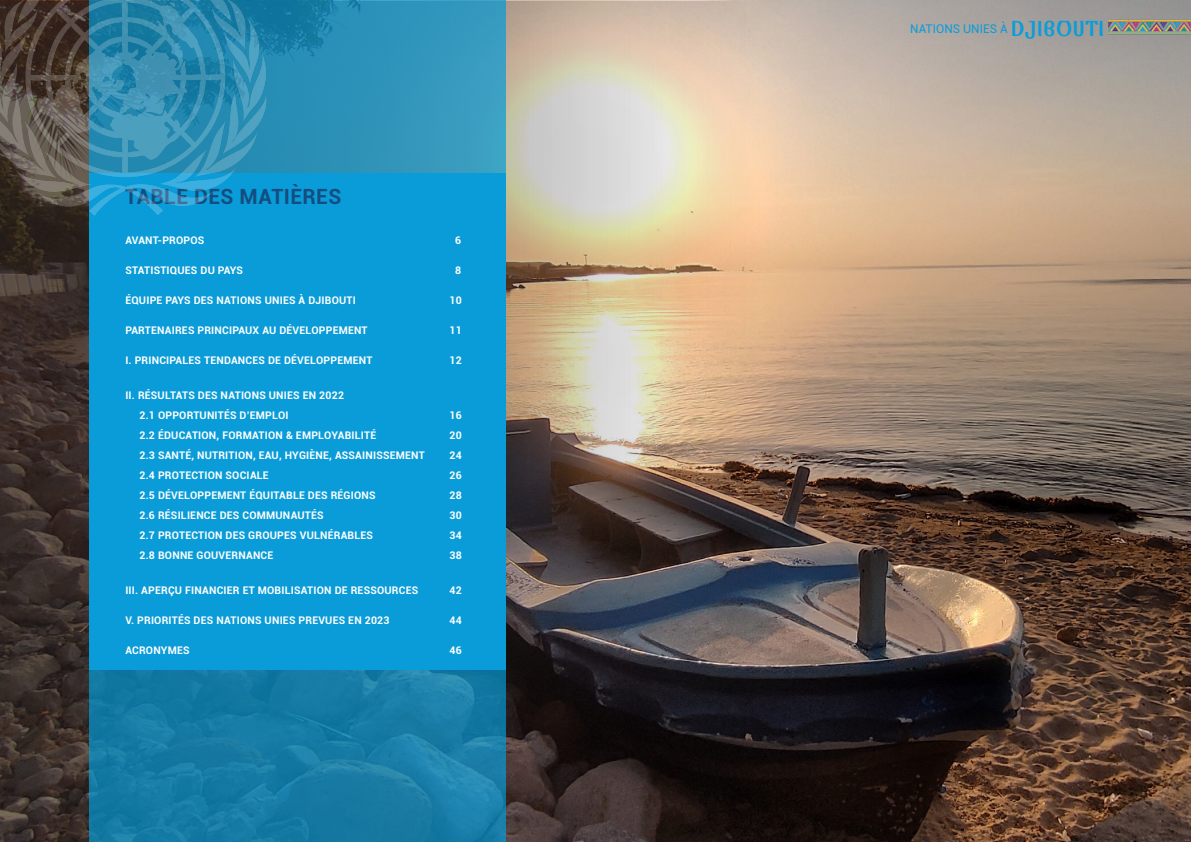
<style>
.page{position:relative;width:1191px;height:842px;background:#fff}
.page>*{position:absolute;margin:0;border:0;box-sizing:border-box;transform-origin:0 0}
.t1{font:700 21px "Roboto";letter-spacing:.02em;color:#144d7f}
.t2{font:20px "Amharareduced";color:#0a9dd9}
.t3{font:12px "Roboto";color:#0a9cd9}
.t4{font:700 10.5px "Roboto";letter-spacing:.02em;color:#fff}
</style>
<div class="page">
<img style="left:0;top:1px;width:1191px;height:841px">
<svg style="left:89px;top:0;width:417px;height:842px;background:#1f84ac"></svg>
<div style="left:89px;top:173px;width:417px;height:496px;background:#0a9cd9"></div>
<img style="left:0;top:0;width:272px;height:215px">
<img style="left:1107px;top:18px;width:84px;height:17px">
<p class="t1" style="left:125px;top:182px;width:217px">TABLE DES MATIÈRES</p>
<p class="t4" style="left:125px;top:233px;width:81px">AVANT-PROPOS</p>
<p class="t4" style="left:455px;top:233px;width:8px">6</p>
<p class="t4" style="left:125px;top:263px;width:119px">STATISTIQUES DU PAYS</p>
<p class="t4" style="left:455px;top:263px;width:8px">8</p>
<p class="t4" style="left:125px;top:293px;width:232px">ÉQUIPE PAYS DES NATIONS UNIES À DJIBOUTI</p>
<p class="t4" style="left:449px;top:293px;width:14px">10</p>
<p class="t4" style="left:125px;top:323px;width:244px">PARTENAIRES PRINCIPAUX AU DÉVELOPPEMENT</p>
<p class="t4" style="left:449px;top:323px;width:14px">11</p>
<p class="t4" style="left:125px;top:353px;width:248px">I. PRINCIPALES TENDANCES DE DÉVELOPPEMENT</p>
<p class="t4" style="left:449px;top:353px;width:14px">12</p>
<p class="t4" style="left:125px;top:388px;width:220px">II. RÉSULTATS DES NATIONS UNIES EN 2022</p>
<p class="t4" style="left:139px;top:408px;width:151px">2.1 OPPORTUNITÉS D’EMPLOI</p>
<p class="t4" style="left:449px;top:408px;width:14px">16</p>
<p class="t4" style="left:139px;top:428px;width:238px">2.2 ÉDUCATION, FORMATION &amp; EMPLOYABILITÉ</p>
<p class="t4" style="left:449px;top:428px;width:14px">20</p>
<p class="t4" style="left:139px;top:448px;width:287px">2.3 SANTÉ, NUTRITION, EAU, HYGIÈNE, ASSAINISSEMENT</p>
<p class="t4" style="left:449px;top:448px;width:14px">24</p>
<p class="t4" style="left:139px;top:468px;width:131px">2.4 PROTECTION SOCIALE</p>
<p class="t4" style="left:449px;top:468px;width:14px">26</p>
<p class="t4" style="left:139px;top:488px;width:238px">2.5 DÉVELOPPEMENT ÉQUITABLE DES RÉGIONS</p>
<p class="t4" style="left:449px;top:488px;width:14px">28</p>
<p class="t4" style="left:139px;top:508px;width:186px">2.6 RÉSILIENCE DES COMMUNAUTÉS</p>
<p class="t4" style="left:449px;top:508px;width:14px">30</p>
<p class="t4" style="left:139px;top:528px;width:235px">2.7 PROTECTION DES GROUPES VULNÉRABLES</p>
<p class="t4" style="left:449px;top:528px;width:14px">34</p>
<p class="t4" style="left:139px;top:548px;width:135px">2.8 BONNE GOUVERNANCE</p>
<p class="t4" style="left:449px;top:548px;width:14px">38</p>
<p class="t4" style="left:125px;top:583px;width:294px">III. APERÇU FINANCIER ET MOBILISATION DE RESSOURCES</p>
<p class="t4" style="left:449px;top:583px;width:14px">42</p>
<p class="t4" style="left:125px;top:613px;width:266px">V. PRIORITÉS DES NATIONS UNIES PREVUES EN 2023</p>
<p class="t4" style="left:449px;top:613px;width:14px">44</p>
<p class="t4" style="left:125px;top:643px;width:66px">ACRONYMES</p>
<p class="t4" style="left:449px;top:643px;width:14px">46</p>
<p class="t3" style="left:910px;top:20px;width:99px">NATIONS UNIES À</p>
<p class="t2" style="left:1012px;top:18px;width:95px">DJIBOUTI</p>
</div>
